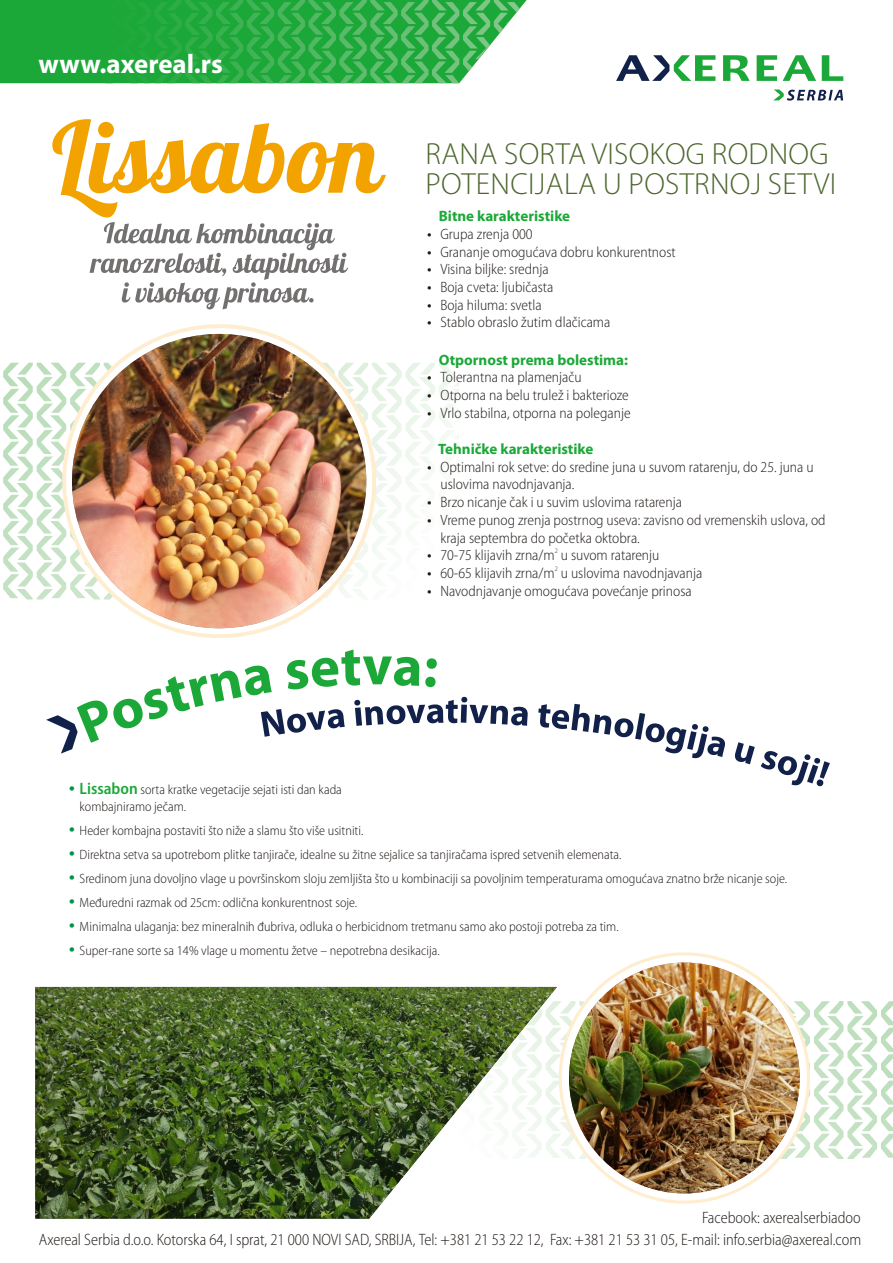
<style>
.page{position:relative;width:893px;height:1263px;background:#fff}
.page>*{position:absolute;margin:0;border:0;box-sizing:border-box;transform-origin:0 0}
.t1{font:300 30.6px/29.5px "Myriad Pro";letter-spacing:.01em;color:#4d662e}
.t2{font:700 27px "Myriad Pro";color:#fff}
.t3{font:300 semi-condensed 16.5px "Myriad Pro";color:#1f1a17;scale:.96 1}
.t4{font:15.3px/24px "Wingdings";color:#009445;text-align:justify}
.t5{font:300 semi-condensed 15px/17.7px "Myriad Pro";color:#1f1a17}
.t6{font:700 15px "Myriad Pro";color:#1ca838}
.t7{font:300 semi-condensed 13.5px/24px "Myriad Pro";color:#1f1a17}
.t8{font:11.55px "Wingdings";color:#1f1a17}
.t9{font:300 semi-condensed 6.75px "Myriad Pro";color:#1f1a17}
.s1{font-weight:600;font-size:16.5px;color:#1ca838}
</style>
<div class="page">
<svg style="left:828px;top:1001px;width:65px;height:158px"></svg>
<svg style="left:46px;top:656px;width:391px;height:97px"></svg>
<svg style="left:261px;top:697px;width:569px;height:89px"></svg>
<svg style="left:3px;top:363px;width:456px;height:236px"></svg>
<svg style="left:40px;top:309px;width:358px;height:351px"></svg>
<svg style="left:48px;top:310px;width:342px;height:342px"></svg>
<img style="left:72px;top:334px;width:294px;height:294px;border-radius:50%">
<svg style="left:541px;top:986px;width:287px;height:172px"></svg>
<svg style="left:547px;top:952px;width:274px;height:252px"></svg>
<img style="left:569px;top:962px;width:231px;height:231px;border-radius:50%">
<img style="left:35px;top:987px;width:522px;height:232px">
<svg style="left:52px;top:119px;width:334px;height:190px"></svg>
<svg style="left:0;top:0;width:527px;height:83px;background:#38b14f"></svg>
<svg style="left:616px;top:55px;width:227px;height:26px"></svg>
<svg style="left:773px;top:90px;width:70px;height:11px"></svg>
<h2 class="t2" style="left:38px;top:53px;width:186px">www.axereal.rs</h2>
<h1 class="t1" style="left:426px;top:142px;width:412px">RANA SORTA VISOKOG RODNOG<br>POTENCIJALA U POSTRNOJ SETVI</h1>
<p class="t6" style="left:439px;top:210px;width:133px">Bitne karakteristike</p>
<p class="t5" style="left:427px;top:226px;width:107px">•Grupa zrenja 000</p>
<p class="t5" style="left:427px;top:244px;width:251px">•Grananje omogućava dobru konkurentnost</p>
<p class="t5" style="left:427px;top:262px;width:124px">•Visina biljke: srednja</p>
<p class="t5" style="left:427px;top:279px;width:128px">•Boja cveta: ljubičasta</p>
<p class="t5" style="left:427px;top:297px;width:116px">•Boja hiluma: svetla</p>
<p class="t5" style="left:427px;top:315px;width:185px">•Stablo obraslo žutim dlačicama</p>
<p class="t6" style="left:439px;top:353px;width:191px">Otpornost prema bolestima:</p>
<p class="t5" style="left:427px;top:370px;width:156px">•Tolerantna na plamenjaču</p>
<p class="t5" style="left:427px;top:387px;width:204px">•Otporna na belu trulež i bakterioze</p>
<p class="t5" style="left:427px;top:405px;width:205px">•Vrlo stabilna, otporna na poleganje</p>
<p class="t6" style="left:438px;top:443px;width:157px">Tehničke karakteristike</p>
<p class="t5" style="left:440px;top:459px;width:375px;text-indent:-14px">•Optimalni rok setve: do sredine juna u suvom ratarenju, do 25. juna u uslovima navodnjavanja.</p>
<p class="t5" style="left:427px;top:494px;width:257px">•Brzo nicanje čak i u suvim uslovima ratarenja</p>
<p class="t5" style="left:440px;top:512px;width:387px;text-indent:-14px">•Vreme punog zrenja postrnog useva: zavisno od vremenskih uslova, od kraja septembra do početka oktobra.</p>
<p class="t8" style="left:427px;top:551px;width:36px">•</p>
<p class="t9" style="left:555px;top:548px;width:5px">2</p>
<p class="t5" style="left:440px;top:548px;width:220px">70-75 klijavih zrna/m u suvom ratarenju</p>
<p class="t9" style="left:555px;top:566px;width:5px">2</p>
<p class="t5" style="left:440px;top:565px;width:263px">60-65 klijavih zrna/m u uslovima navodnjavanja</p>
<p class="t5" style="left:427px;top:583px;width:266px">•Navodnjavanje omogućava povećanje prinosa</p>
<p class="t8" style="left:427px;top:569px;width:36px">•</p>
<p class="t7" style="left:80px;top:782px;width:264px;line-height:16.6px"><span class="s1">Lissabon</span> sorta kratke vegetacije sejati isti dan kada kombajniramo ječam.</p>
<p class="t7" style="left:80px;top:819px;width:709px">Heder kombajna postaviti što niže a slamu što više usitniti.<br>Direktna setva sa upotrebom plitke tanjirače, idealne su žitne sejalice sa tanjiračama ispred setvenih elemenata.<br>Sredinom juna dovoljno vlage u površinskom sloju zemljišta što u kombinaciji sa povoljnim temperaturama omogućava znatno brže nicanje soje.<br>Međuredni razmak od 25cm: odlična konkurentnost soje.<br>Minimalna ulaganja: bez mineralnih đubriva, odluka o herbicidnom tretmanu samo ako postoji potreba za tim.<br>Super-rane sorte sa 14% vlage u momentu žetve – nepotrebna desikacija.</p>
<p class="t4" style="left:68px;top:778px;width:47px">•</p>
<p class="t4" style="left:68px;top:819px;width:47px">• • • • • •</p>
<p class="t3" style="left:702px;top:1210px;width:167px">Facebook: axerealserbiadoo</p>
<p class="t3" style="left:39px;top:1232px;width:858px">Axereal Serbia d.o.o. Kotorska 64, I sprat, 21 000 NOVI SAD, SRBIJA, Tel: +381 21 53 22 12, Fax: +381 21 53 31 05, E-mail: info.serbia@axereal.com</p>
</div>
